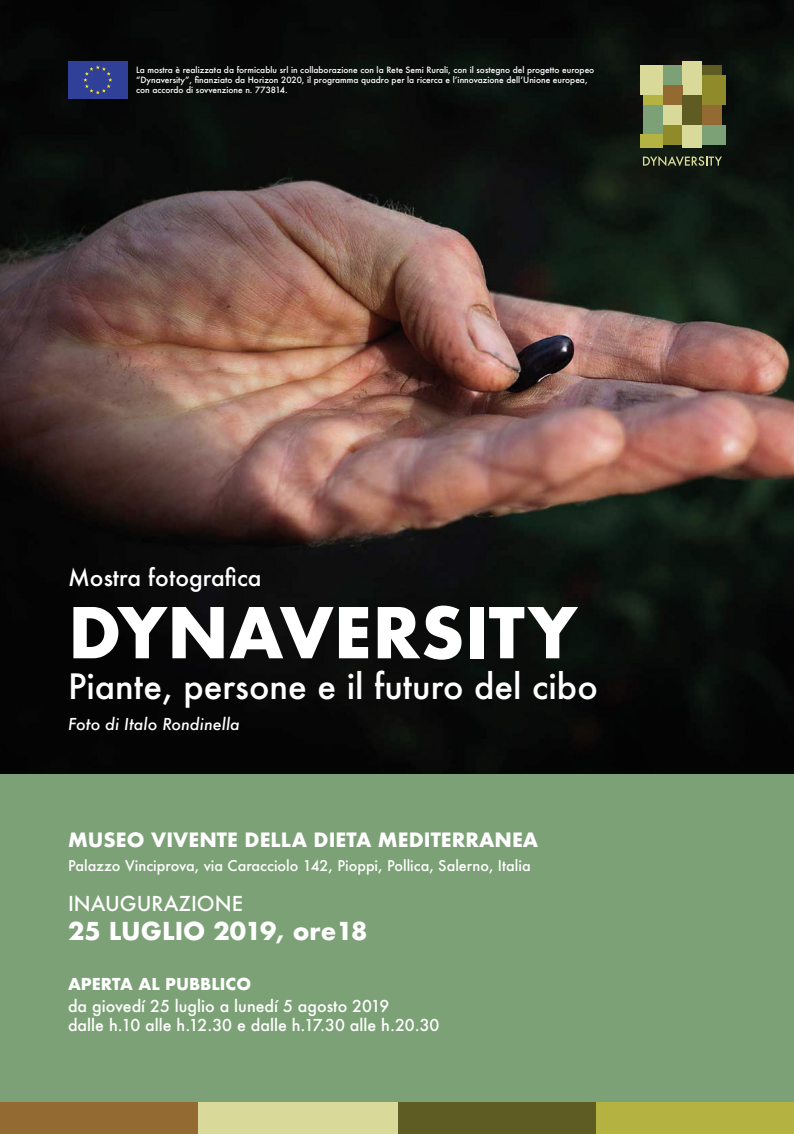
<style>
.page{position:relative;width:794px;height:1134px;background:#fff}
.page>*{position:absolute;margin:0;border:0;box-sizing:border-box;transform-origin:0 0}
.t1{font:700 68px "Futura";color:#fff}
.t2{font:500 34px "Futura";color:#fff}
.t3{font:700 24px "Futura";color:#fff}
.t4{font:500 22.8px "Futura";color:#fff}
.t5{font:500 20px "Futura";color:#fff}
.t6{font:700 19.2px "Futura";color:#fff}
.t7{font:500 16px/19.2px "Futura";color:#fff}
.t8{font:italic 500 16px "Futura";color:#fff}
.t9{font:700 16px "Futura";color:#fff}
.t10{font:500 14.4px "Futura";color:#fff}
.t11{font:500 8.4px/10.1px "Futura";color:#fff}
</style>
<div class="page">
<img style="left:0;top:0;width:794px;height:775px">
<div style="left:68px;top:61px;width:60px;height:37px;background:#304099"></div>
<div style="left:0;top:775px;width:794px;height:327px;background:#7ca176"></div>
<svg style="left:83px;top:65px;width:29px;height:29px"></svg>
<svg style="left:643px;top:156px;width:79px;height:10px"></svg>
<div style="left:662px;top:65px;width:20px;height:20px;background:#7ca176"></div>
<div style="left:682px;top:61px;width:20px;height:34px;background:#d9da9a"></div>
<div style="left:702px;top:65px;width:20px;height:10px;background:#5e5b23"></div>
<div style="left:639px;top:65px;width:23px;height:30px;background:#d9da9a"></div>
<div style="left:643px;top:95px;width:19px;height:10px;background:#b4b341"></div>
<div style="left:643px;top:105px;width:19px;height:30px;background:#7ca176"></div>
<div style="left:662px;top:105px;width:20px;height:20px;background:#d9da9a"></div>
<div style="left:662px;top:85px;width:20px;height:20px;background:#936b32"></div>
<div style="left:682px;top:95px;width:20px;height:30px;background:#5e5b23"></div>
<div style="left:702px;top:105px;width:20px;height:20px;background:#936b32"></div>
<div style="left:639px;top:135px;width:23px;height:13px;background:#b4b341"></div>
<div style="left:662px;top:125px;width:20px;height:19px;background:#8f8b2a"></div>
<div style="left:682px;top:125px;width:20px;height:23px;background:#d9da9a"></div>
<div style="left:702px;top:125px;width:24px;height:19px;background:#7ca176"></div>
<div style="left:702px;top:75px;width:24px;height:30px;background:#8f8b2a"></div>
<div style="left:0;top:1102px;width:198px;height:32px;background:#936b32"></div>
<div style="left:198px;top:1102px;width:200px;height:32px;background:#d9da9a"></div>
<div style="left:398px;top:1102px;width:198px;height:32px;background:#5e5b23"></div>
<div style="left:596px;top:1102px;width:198px;height:32px;background:#b4b341"></div>
<p class="t11" style="left:136px;top:65px;width:460px">La mostra è realizzata da formicablu srl in collaborazione con la Rete Semi Rurali, con il sostegno del progetto europeo “Dynaversity”, finanziato da Horizon 2020, il programma quadro per la ricerca e l’innovazione dell’Unione europea, con accordo di sovvenzione n. 773814.</p>
<h3 class="t4" style="left:68px;top:562px;width:195px">Mostra fotografica</h3>
<h1 class="t1" style="left:68px;top:583px;width:511px">DYNAVERSITY</h1>
<h2 class="t2" style="left:68px;top:663px;width:531px">Piante, persone e il futuro del cibo</h2>
<h3 class="t8" style="left:68px;top:712px;width:173px">Foto di Italo Rondinella</h3>
<h3 class="t6" style="left:68px;top:826px;width:472px">MUSEO VIVENTE DELLA DIETA MEDITERRANEA</h3>
<h3 class="t10" style="left:68px;top:856px;width:464px">Palazzo Vinciprova, via Caracciolo 142, Pioppi, Pollica, Salerno, Italia</h3>
<h3 class="t5" style="left:68px;top:890px;width:176px">INAUGURAZIONE</h3>
<h3 class="t3" style="left:68px;top:913px;width:301px">25 LUGLIO 2019, ore18</h3>
<h3 class="t9" style="left:68px;top:973px;width:185px">APERTA AL PUBBLICO</h3>
<h3 class="t7" style="left:68px;top:996px;width:373px">da giovedí 25 luglio a lunedí 5 agosto 2019<br>dalle h.10 alle h.12.30 e dalle h.17.30 alle h.20.30</h3>
</div>
